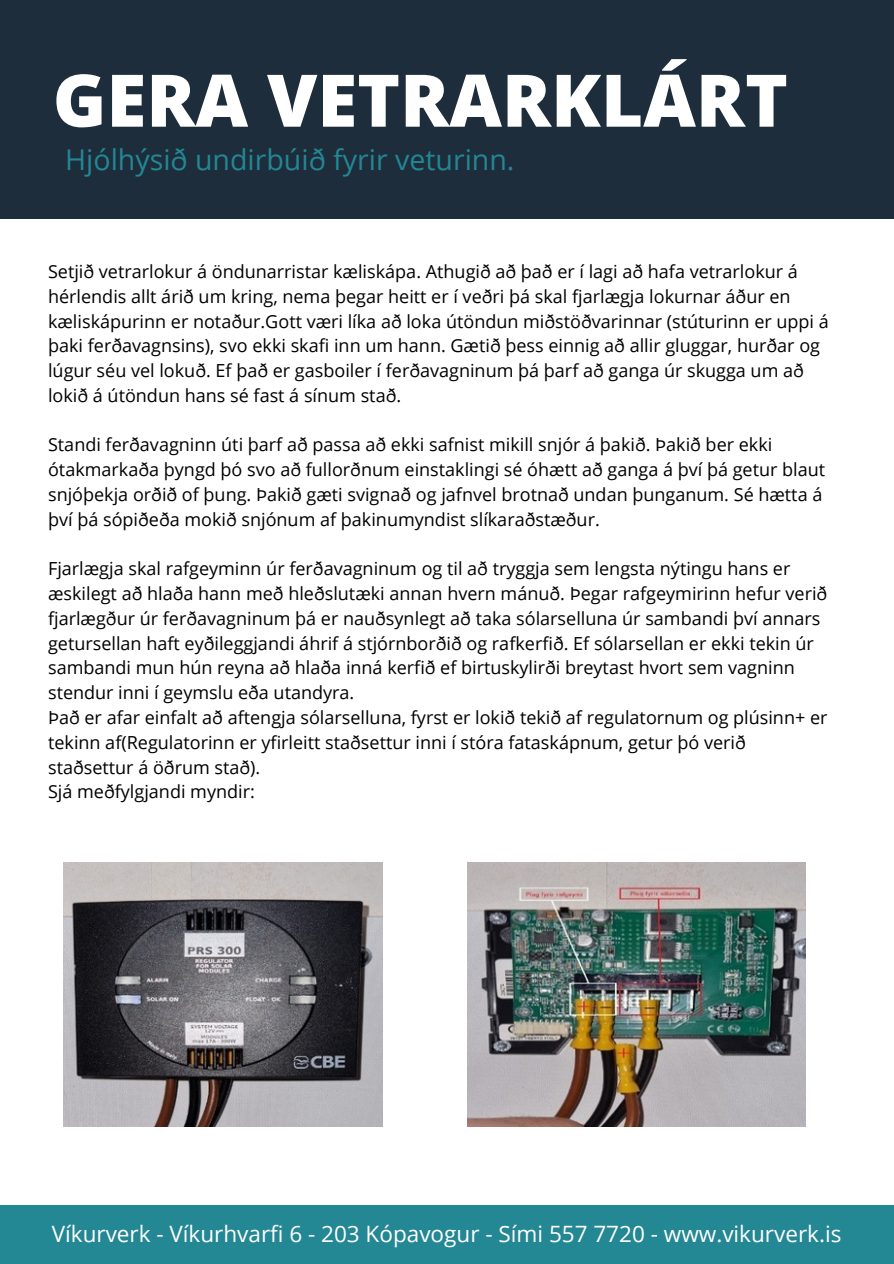
<style>
.page{position:relative;width:894px;height:1264px;background:#fff}
.page>*{position:absolute;margin:0;border:0;box-sizing:border-box;transform-origin:0 0}
.t1{font:800 72.6px "Open Sans";color:#fff}
.t2{font:28.5px "Open Sans";color:#248794}
.t3{font:22.5px "Open Sans";color:#fff}
.t4{font:18px/24.8px "Open Sans";color:#000}
</style>
<div class="page">
<div style="left:0;top:1205px;width:893px;height:58px;background:#248794"></div>
<div style="left:0;top:0;width:893px;height:218px;background:#1d2d3b"></div>
<img style="left:63px;top:862px;width:319px;height:264px">
<img style="left:467px;top:862px;width:338px;height:264px">
<p class="t1" style="left:53px;top:49px;width:736px">GERA VETRARKLÁRT</p>
<p class="t2" style="left:65px;top:139px;width:450px">Hjólhýsið undirbúið fyrir veturinn.</p>
<p class="t4" style="left:48px;top:258px;width:782px">Setjið vetrarlokur á öndunarristar kæliskápa. Athugið að það er í lagi að hafa vetrarlokur á hérlendis allt árið um kring, nema þegar heitt er í veðri þá skal fjarlægja lokurnar áður en kæliskápurinn er notaður.Gott væri líka að loka útöndun miðstöðvarinnar (stúturinn er uppi á þaki ferðavagnsins), svo ekki skafi inn um hann. Gætið þess einnig að allir gluggar, hurðar og lúgur séu vel lokuð. Ef það er gasboiler í ferðavagninum þá þarf að ganga úr skugga um að lokið á útöndun hans sé fast á sínum stað.</p>
<p class="t4" style="left:48px;top:432px;width:778px">Standi ferðavagninn úti þarf að passa að ekki safnist mikill snjór á þakið. Þakið ber ekki ótakmarkaða þyngd þó svo að fullorðnum einstaklingi sé óhætt að ganga á því þá getur blaut snjóþekja orðið of þung. Þakið gæti svignað og jafnvel brotnað undan þunganum. Sé hætta á því þá sópiðeða mokið snjónum af þakinumyndist slíkaraðstæður.</p>
<p class="t4" style="left:48px;top:556px;width:780px">Fjarlægja skal rafgeyminn úr ferðavagninum og til að tryggja sem lengsta nýtingu hans er æskilegt að hlaða hann með hleðslutæki annan hvern mánuð. Þegar rafgeymirinn hefur verið fjarlægður úr ferðavagninum þá er nauðsynlegt að taka sólarselluna úr sambandi því annars getursellan haft eyðileggjandi áhrif á stjórnborðið og rafkerfið. Ef sólarsellan er ekki tekin úr sambandi mun hún reyna að hlaða inná kerfið ef birtuskylirði breytast hvort sem vagninn stendur inni í geymslu eða utandyra.</p>
<p class="t4" style="left:48px;top:704px;width:780px">Það er afar einfalt að aftengja sólarselluna, fyrst er lokið tekið af regulatornum og plúsinn+ er tekinn af(Regulatorinn er yfirleitt staðsettur inni í stóra fataskápnum, getur þó verið staðsettur á öðrum stað).</p>
<p class="t4" style="left:48px;top:779px;width:208px">Sjá meðfylgjandi myndir:</p>
<p class="t3" style="left:52px;top:1217px;width:791px">Víkurverk - Víkurhvarfi 6 - 203 Kópavogur - Sími 557 7720 - www.vikurverk.is</p>
</div>
